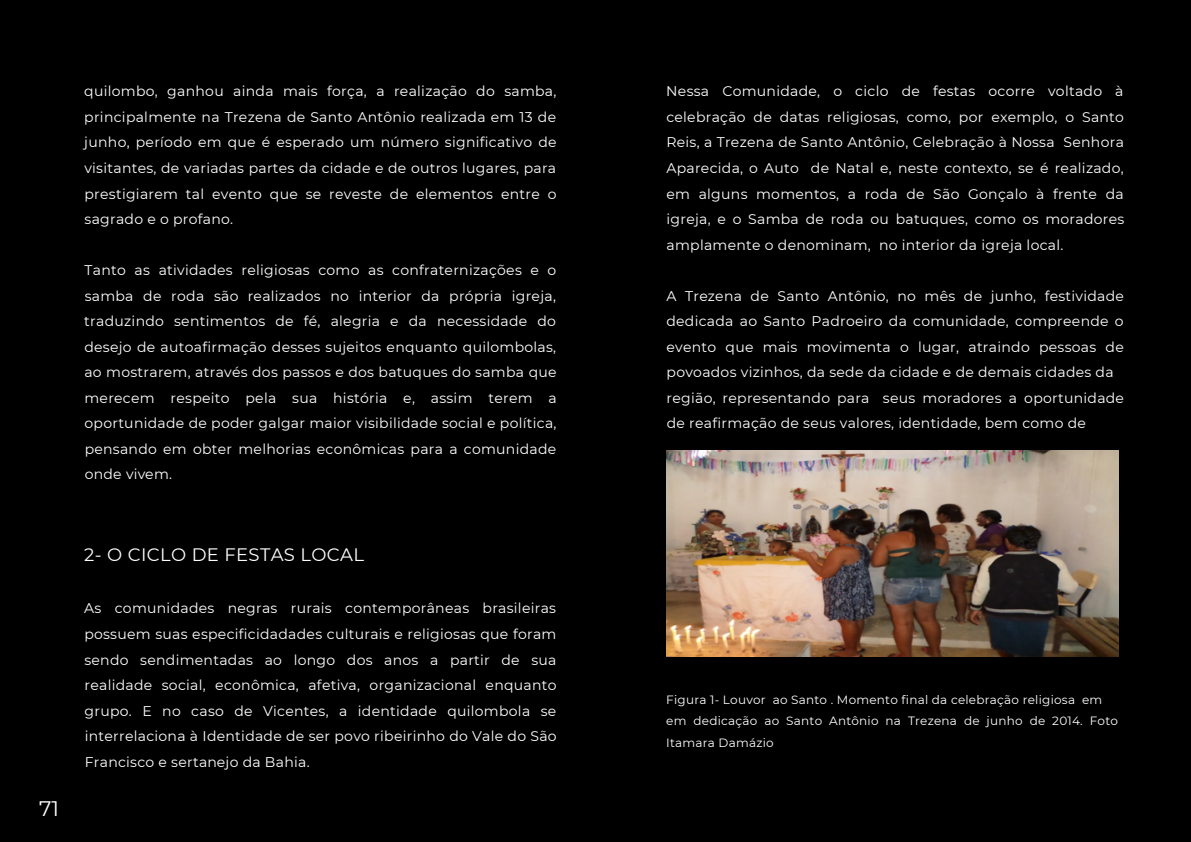
<style>
.page{position:relative;width:1191px;height:842px;background:#fff}
.page>*{position:absolute;margin:0;border:0;box-sizing:border-box;transform-origin:0 0}
.t1{font:21px "Montserrat";color:#fff}
.t2{font:18px "Montserrat";letter-spacing:.02em;color:#fff}
.t3{font:14px/25.5px "Montserrat";letter-spacing:.02em;color:#fff;text-align:justify}
.t4{font:12px/21.8px "Montserrat";letter-spacing:.02em;color:#fff}
</style>
<div class="page">
<div style="left:0;top:0;width:1190px;height:842px;background:#000"></div>
<img style="left:666px;top:451px;width:453px;height:205px">
<p class="t3" style="left:84px;top:78px;width:474px">quilombo, ganhou ainda mais força, a realização do samba, principalmente na Trezena de Santo Antônio realizada em 13 de junho, período em que é esperado um número significativo de visitantes, de variadas partes da cidade e de outros lugares, para prestigiarem tal evento que se reveste de elementos entre o sagrado e o profano.</p>
<p class="t3" style="left:84px;top:257px;width:474px">Tanto as atividades religiosas como as confraternizações e o samba de roda são realizados no interior da própria igreja, traduzindo sentimentos de fé, alegria e da necessidade do desejo de autoafirmação desses sujeitos enquanto quilombolas, ao mostrarem, através dos passos e dos batuques do samba que merecem respeito pela sua história e, assim terem a oportunidade de poder galgar maior visibilidade social e política, pensando em obter melhorias econômicas para a comunidade onde vivem.</p>
<h1 class="t1" style="left:39px;top:794px;width:21px">71</h1>
<p class="t2" style="left:84px;top:542px;width:281px">2- O CICLO DE FESTAS LOCAL</p>
<p class="t3" style="left:84px;top:595px;width:474px">As comunidades negras rurais contemporâneas brasileiras possuem suas especificidadades culturais e religiosas que foram sendo sendimentadas ao longo dos anos a partir de sua realidade social, econômica, afetiva, organizacional enquanto grupo. E no caso de Vicentes, a identidade quilombola se interrelaciona à Identidade de ser povo ribeirinho do Vale do São Francisco e sertanejo da Bahia.</p>
<p class="t3" style="left:666px;top:78px;width:459px">Nessa Comunidade, o ciclo de festas ocorre voltado à celebração de datas religiosas, como, por exemplo, o Santo Reis, a Trezena de Santo Antônio, Celebração à Nossa Senhora Aparecida, o Auto de Natal e, neste contexto, se é realizado, em alguns momentos, a roda de São Gonçalo à frente da igreja, e o Samba de roda ou batuques, como os moradores amplamente o denominam, no interior da igreja local.</p>
<p class="t3" style="left:666px;top:282px;width:459px;text-align:left">A Trezena de Santo Antônio, no mês de junho, festividade dedicada ao Santo Padroeiro da comunidade, compreende o evento que mais movimenta o lugar, atraindo pessoas de povoados vizinhos, da sede da cidade e de demais cidades da região, representando para seus moradores a oportunidade de reafirmação de seus valores, identidade, bem como de</p>
<p class="t4" style="left:666px;top:688px;width:453px">Figura 1- Louvor ao Santo . Momento final da celebração religiosa em em dedicação ao Santo Antônio na Trezena de junho de 2014. Foto<br>Itamara Damázio</p>
</div>
